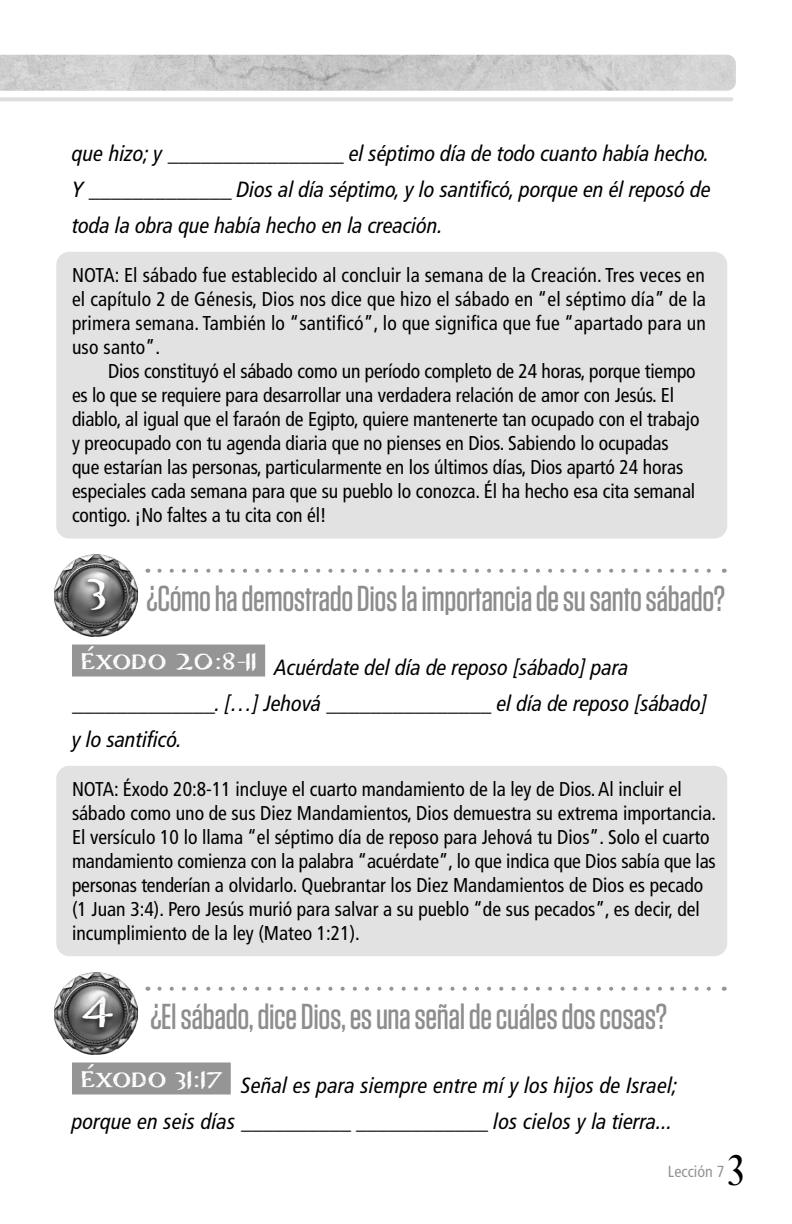
<style>
.page{position:relative;width:792px;height:1224px;background:#fff}
.page>*{position:absolute;margin:0;border:0;box-sizing:border-box;transform-origin:0 0}
.Compass_Numbers{font:700 50px "Carta Marina";color:#fff}
.t1{font:44px "Desire Pro";color:#000}
.Questions_1{font:500 36px "Tungsten";letter-spacing:-.01em;color:#8d8d8d}
.Scripture_with_blanks{font:italic condensed 22px/36px "Frutiger LT Pro";color:#000;text-align:justify}
.NOTE{font:condensed 20px/24px "Frutiger LT Pro";letter-spacing:-.005em;color:#000}
.t2{font:condensed 16px "Frutiger LT Pro";color:#949494}
</style>
<div class="page">
<img style="left:0;top:55px;width:736px;height:36px">
<hr style="left:0;top:97px;width:732px;height:4px;background:#dedede">
<div style="left:72px;top:644px;width:193px;height:32px;background:#959595"></div>
<div style="left:72px;top:1062px;width:159px;height:32px;background:#959595"></div>
<img style="left:54px;top:554px;width:83px;height:82px">
<div style="left:81px;top:576px;width:29px;height:42px;background:#000;opacity:.75"></div>
<img style="left:54px;top:972px;width:83px;height:83px">
<div style="left:76px;top:993px;width:41px;height:42px;background:#000;opacity:.75"></div>
<div style="left:56px;top:252px;width:671px;height:287px;background:#e2e2e2;border-radius:13px"></div>
<svg style="left:159px;top:569px;width:552px;height:4px"></svg>
<div style="left:56px;top:766px;width:671px;height:190px;background:#e2e2e2;border-radius:13px"></div>
<svg style="left:159px;top:987px;width:552px;height:4px"></svg>
<p class="Scripture_with_blanks" style="left:72px;top:135px;width:640px">que hizo; y ________________ el séptimo día de todo cuanto había hecho.<br>Y _____________ Dios al día séptimo, y lo santificó, porque en él reposó de toda la obra que había hecho en la creación.</p>
<p class="NOTE" style="left:72px;top:263px;width:636px;text-align:justify">NOTA: El sábado fue establecido al concluir la semana de la Creación. Tres veces en el capítulo 2 de Génesis, Dios nos dice que hizo el sábado en “el séptimo día” de la primera semana. También lo “santificó”, lo que significa que fue “apartado para un uso santo”.</p>
<p class="NOTE" style="left:72px;top:359px;width:629px;text-indent:36px">Dios constituyó el sábado como un período completo de 24 horas, porque tiempo es lo que se requiere para desarrollar una verdadera relación de amor con Jesús. El diablo, al igual que el faraón de Egipto, quiere mantenerte tan ocupado con el trabajo y preocupado con tu agenda diaria que no pienses en Dios. Sabiendo lo ocupadas que estarían las personas, particularmente en los últimos días, Dios apartó 24 horas especiales cada semana para que su pueblo lo conozca. Él ha hecho esa cita semanal contigo. ¡No faltes a tu cita con él!</p>
<p class="Compass_Numbers" style="left:87px;top:562px;width:22px">3</p>
<p class="Questions_1" style="left:146px;top:579px;width:580px">¿Cómo ha demostrado Dios la importancia de su santo sábado?</p>
<p class="Scripture_with_blanks" style="left:72px;top:649px;width:637px;text-align:left;text-indent:8px"><sup>Éxodo</sup> <sup>20:8-11</sup> Acuérdate del día de reposo [sábado] para _____________. […] Jehová _______________ el día de reposo [sábado] y lo santificó.</p>
<p class="NOTE" style="left:72px;top:777px;width:646px">NOTA: Éxodo 20:8-11 incluye el cuarto mandamiento de la ley de Dios. Al incluir el sábado como uno de sus Diez Mandamientos, Dios demuestra su extrema importancia.<br>El versículo 10 lo llama “el séptimo día de reposo para Jehová tu Dios”. Solo el cuarto mandamiento comienza con la palabra “acuérdate”, lo que indica que Dios sabía que las personas tenderían a olvidarlo. Quebrantar los Diez Mandamientos de Dios es pecado (1 Juan 3:4). Pero Jesús murió para salvar a su pueblo “de sus pecados”, es decir, del incumplimiento de la ley (Mateo 1:21).</p>
<p class="Compass_Numbers" style="left:82px;top:982px;width:32px">4</p>
<p class="Questions_1" style="left:150px;top:997px;width:518px">¿El sábado, dice Dios, es una señal de cuáles dos cosas?</p>
<p class="Scripture_with_blanks" style="left:72px;top:1067px;width:607px;text-align:center"><sup>Éxodo</sup> <sup>31:17</sup> Señal es para siempre entre mí y los hijos de Israel; porque en seis días __________ ____________ los cielos y la tierra...</p>
<p class="t2" style="left:668px;top:1162px;width:58px">Lección 7</p>
<h2 class="t1" style="left:728px;top:1144px;width:17px">3</h2>
</div>
